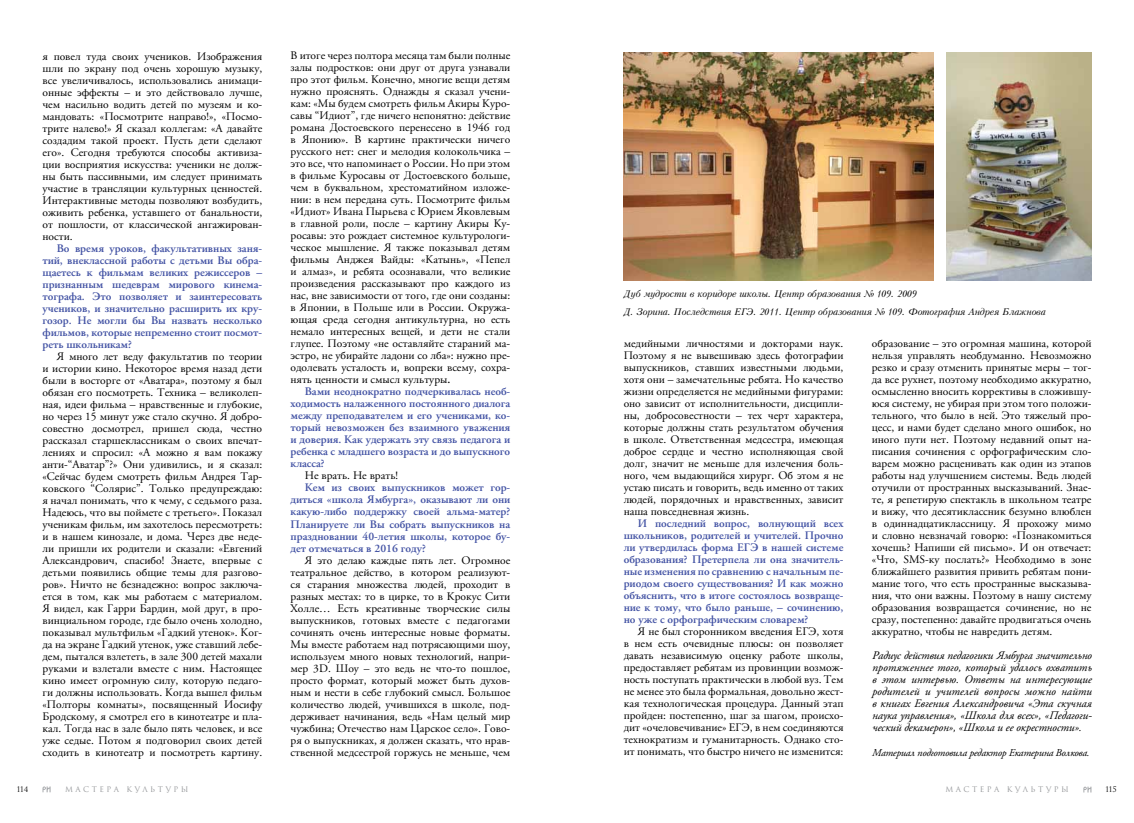
<style>
.page{position:relative;width:1134px;height:823px;background:#fff}
.page>*{position:absolute;margin:0;border:0;box-sizing:border-box;transform-origin:0 0}
.t1{font:11.5px/12px "APC Garamond";color:#000;text-align:justify}
.t2{font:600 11.5px/12px "APC Garamond";color:#4353a4;text-align:justify}
.t3{font:italic 11.5px/12px "APC Garamond";letter-spacing:-.01em;color:#000;text-align:justify}
.t4{font:italic 10.5px "APC Garamond";letter-spacing:-.02em;color:#000}
.t5{font:italic 9px/17.7px "Kudryashev";letter-spacing:-.02em;color:#000}
.t6{font:7.5px "Romul";letter-spacing:.33em;color:#939598}
.t7{font:7.5px "Romul";color:#000}
.s1{font-weight:600}
</style>
<div class="page">
<svg style="left:43px;top:786px;width:8px;height:5px"></svg>
<svg style="left:1083px;top:786px;width:8px;height:6px"></svg>
<img style="left:624px;top:53px;width:310px;height:228px">
<img style="left:947px;top:52px;width:144px;height:229px">
<p class="t1" style="left:43px;top:50px;width:221px">я повел туда своих учеников. Изображения шли по экрану под очень хорошую музыку, все увеличивалось, использовались анимаци&shy;онные эффекты – и это действовало лучше, чем насильно водить детей по музеям и ко&shy;мандовать: «Посмотрите направо!», «Посмо&shy;трите налево!» Я сказал коллегам: «А давайте создадим такой проект. Пусть дети сделают его». Сегодня требуются способы активиза&shy;ции восприятия искусства: ученики не долж&shy;ны быть пассивными, им следует принимать участие в трансляции культурных ценностей.<br>Интерактивные методы позволяют возбудить, оживить ребенка, уставшего от банальности, от пошлости, от классической ангажирован&shy;ности.</p>
<p class="t2" style="left:43px;top:241px;width:221px;text-indent:14px">Во время уроков, факультативных заня&shy;тий, внеклассной работы с детьми Вы обра&shy;щаетесь к фильмам великих режиссеров – признанным шедеврам мирового кинема&shy;тографа. Это позволяет и заинтересовать учеников, и значительно расширить их кру&shy;гозор. Не могли бы Вы назвать несколько фильмов, которые непременно стоит посмот&shy;реть школьникам?</p>
<p class="t1" style="left:43px;top:350px;width:221px;text-indent:14px">Я много лет веду факультатив по теории и истории кино. Некоторое время назад дети были в восторге от «Аватара», поэтому я был обязан его посмотреть. Техника – великолеп&shy;ная, идеи фильма – нравственные и глубокие, но через 15 минут уже стало скучно. Я добро&shy;совестно досмотрел, пришел сюда, честно рассказал старшеклассникам о своих впечат&shy;лениях и спросил: «А можно я вам покажу анти-“Аватар”?» Они удивились, и я сказал: «Сейчас будем смотреть фильм Андрея Тар&shy;ковского “Солярис”. Только предупреждаю: я начал понимать, что к чему, с седьмого раза.<br>Надеюсь, что вы поймете с третьего». Показал ученикам фильм, им захотелось пересмотреть: и в нашем кинозале, и дома. Через две неде&shy;ли пришли их родители и сказали: «Евгений Александрович, спасибо! Знаете, впервые с детьми появились общие темы для разгово&shy;ров». Ничто не безнадежно: вопрос заключа&shy;ется в том, как мы работаем с материалом.<br>Я видел, как Гарри Бардин, мой друг, в про&shy;винциальном городе, где было очень холодно, показывал мультфильм «Гадкий утенок». Ког&shy;да на экране Гадкий утенок, уже ставший лебе&shy;дем, пытался взлететь, в зале 300 детей махали руками и взлетали вместе с ним. Настоящее кино имеет огромную силу, которую педаго&shy;ги должны использовать. Когда вышел фильм «Полторы комнаты», посвященный Иосифу Бродскому, я смотрел его в кинотеатре и пла&shy;кал. Тогда нас в зале было пять человек, и все уже седые. Потом я подговорил своих детей сходить в кинотеатр и посмотреть картину.</p>
<p class="t1" style="left:291px;top:49px;width:221px">В итоге через полтора месяца там были полные залы подростков: они друг от друга узнавали про этот фильм. Конечно, многие вещи детям нужно прояснять. Однажды я сказал учени&shy;кам: «Мы будем смотреть фильм Акиры Куро&shy;савы “Идиот”, где ничего непонятно: действие романа Достоевского перенесено в 1946 год в Японию». В картине практически ничего русского нет: снег и мелодия колокольчика – это все, что напоминает о России. Но при этом в фильме Куросавы от Достоевского больше, чем в буквальном, хрестоматийном изложе&shy;нии: в нем передана суть. Посмотрите фильм «Идиот» Ивана Пырьева с Юрием Яковлевым в главной роли, после – картину Акиры Ку&shy;росавы: это рождает системное культурологи&shy;ческое мышление. Я также показывал детям фильмы Анджея Вайды: «Катынь», «Пепел и алмаз», и ребята осознавали, что великие произведения рассказывают про каждого из нас, вне зависимости от того, где они созданы: в Японии, в Польше или в России. Окружа&shy;ющая среда сегодня антикультурна, но есть немало интересных вещей, и дети не стали глупее. Поэтому «не оставляйте стараний ма&shy;эстро, не убирайте ладони со лба»: нужно пре&shy;одолевать усталость и, вопреки всему, сохра&shy;нять ценности и смысл культуры<span class="s1">.</span></p>
<p class="t2" style="left:291px;top:385px;width:221px;text-indent:14px">Вами неоднократно подчеркивалась необ&shy;ходимость налаженного постоянного диалога между преподавателем и его учениками, ко&shy;торый невозможен без взаимного уважения и доверия. Как удержать эту связь педагога и ребенка с младшего возраста и до выпускного класса?</p>
<p class="t1" style="left:305px;top:469px;width:95px">Не врать. Не врать!</p>
<p class="t2" style="left:291px;top:481px;width:221px;text-indent:14px">Кем из своих выпускников может гор&shy;диться «школа Ямбурга», оказывают ли они какую-либо поддержку своей альма-матер?<br>Планируете ли Вы собрать выпускников на праздновании 40-летия школы, которое бу&shy;дет отмечаться в 2016 году?</p>
<p class="t1" style="left:291px;top:553px;width:221px;text-indent:14px">Я это делаю каждые пять лет. Огромное театральное действо, в котором реализуют&shy;ся старания множества людей, проходит в разных местах: то в цирке, то в Крокус Сити Холле… Есть креативные творческие силы выпускников, готовых вместе с педагогами сочинять очень интересные новые форматы.<br>Мы вместе работаем над потрясающими шоу, используем много новых технологий, напри&shy;мер 3D. Шоу – это ведь не что-то пошлое, просто формат, который может быть духов&shy;ным и нести в себе глубокий смысл. Большое количество людей, учившихся в школе, под&shy;держивает начинания, ведь «Нам целый мир чужбина; Отечество нам Царское село». Гово&shy;ря о выпускниках, я должен сказать, что нрав&shy;ственной медсестрой горжусь не меньше, чем</p>
<p class="t5" style="left:624px;top:285px;width:424px">Дуб мудрости в коридоре школы. Центр образования № 109. 2009<br>Д. Зорина. Последствия ЕГЭ. 2011. Центр образования № 109. Фотография Андрея Блажнова</p>
<p class="t1" style="left:624px;top:337px;width:221px">медийными личностями и докторами наук.<br>Поэтому я не вывешиваю здесь фотографии выпускников, ставших известными людьми, хотя они – замечательные ребята. Но качество жизни определяется не медийными фигурами: оно зависит от исполнительности, дисципли&shy;ны, добросовестности – тех черт характера, которые должны стать результатом обучения в школе. Ответственная медсестра, имеющая доброе сердце и честно исполняющая свой долг, значит не меньше для излечения боль&shy;ного, чем выдающийся хирург. Об этом я не устаю писать и говорить, ведь именно от таких людей, порядочных и нравственных, зависит наша повседневная жизнь.</p>
<p class="t2" style="left:624px;top:517px;width:221px;text-indent:14px">И последний вопрос, волнующий всех школьников, родителей и учителей. Прочно ли утвердилась форма ЕГЭ в нашей системе образования? Претерпела ли она значитель&shy;ные изменения по сравнению с начальным пе&shy;риодом своего существования? И как можно объяснить, что в итоге состоялось возвраще&shy;ние к тому, что было раньше, – сочинению, но уже с орфографическим словарем?</p>
<p class="t1" style="left:624px;top:625px;width:221px;text-indent:14px">Я не был сторонником введения ЕГЭ, хотя в нем есть очевидные плюсы: он позволяет давать независимую оценку работе школы, предоставляет ребятам из провинции возмож&shy;ность поступать практически в любой вуз. Тем не менее это была формальная, довольно жест&shy;кая технологическая процедура. Данный этап пройден: постепенно, шаг за шагом, происхо&shy;дит «очеловечивание» ЕГЭ, в нем соединяются технократизм и гуманитарность. Однако сто&shy;ит понимать, что быстро ничего не изменится:</p>
<p class="t1" style="left:872px;top:337px;width:221px">образование – это огромная машина, которой нельзя управлять необдуманно. Невозможно резко и сразу отменить принятые меры – тог&shy;да все рухнет, поэтому необходимо аккуратно, осмысленно вносить коррективы в сложившу&shy;юся систему, не убирая при этом того положи&shy;тельного, что было в ней. Это тяжелый про&shy;цесс, и нами будет сделано много ошибок, но иного пути нет. Поэтому недавний опыт на&shy;писания сочинения с орфографическим сло&shy;варем можно расценивать как один из этапов работы над улучшением системы. Ведь людей отучили от пространных высказываний. Знае&shy;те, я репетирую спектакль в школьном театре и вижу, что десятиклассник безумно влюблен в одиннадцатиклассницу. Я прохожу мимо и словно невзначай говорю: «Познакомиться хочешь? Напиши ей письмо». И он отвечает: «Что, SMS-ку послать?» Необходимо в зоне ближайшего развития привить ребятам пони&shy;мание того, что есть пространные высказыва&shy;ния, что они важны. Поэтому в нашу систему образования возвращается сочинение, но не сразу, постепенно: давайте продвигаться очень аккуратно, чтобы не навредить детям.</p>
<p class="t3" style="left:872px;top:649px;width:222px">Радиус действия педагогики Ямбурга значительно протяженнее того, который удалось охватить в этом интервью. Ответы на интересующие родителей и учителей вопросы можно найти в книгах Евгения Александровича «Эта скучная наука управления», «Школа для всех», «Педагоги&shy;ческий декамерон», «Школа и ее окрестности».</p>
<p class="t4" style="left:872px;top:746px;width:219px">Материал подготовила редактор Екатерина Волкова.</p>
<p class="t7" style="left:17px;top:784px;width:13px">114</p>
<p class="t6" style="left:65px;top:784px;width:125px">мастера культуры</p>
<p class="t6" style="left:945px;top:784px;width:125px">мастера культуры</p>
<p class="t7" style="left:1105px;top:784px;width:13px">115</p>
</div>
